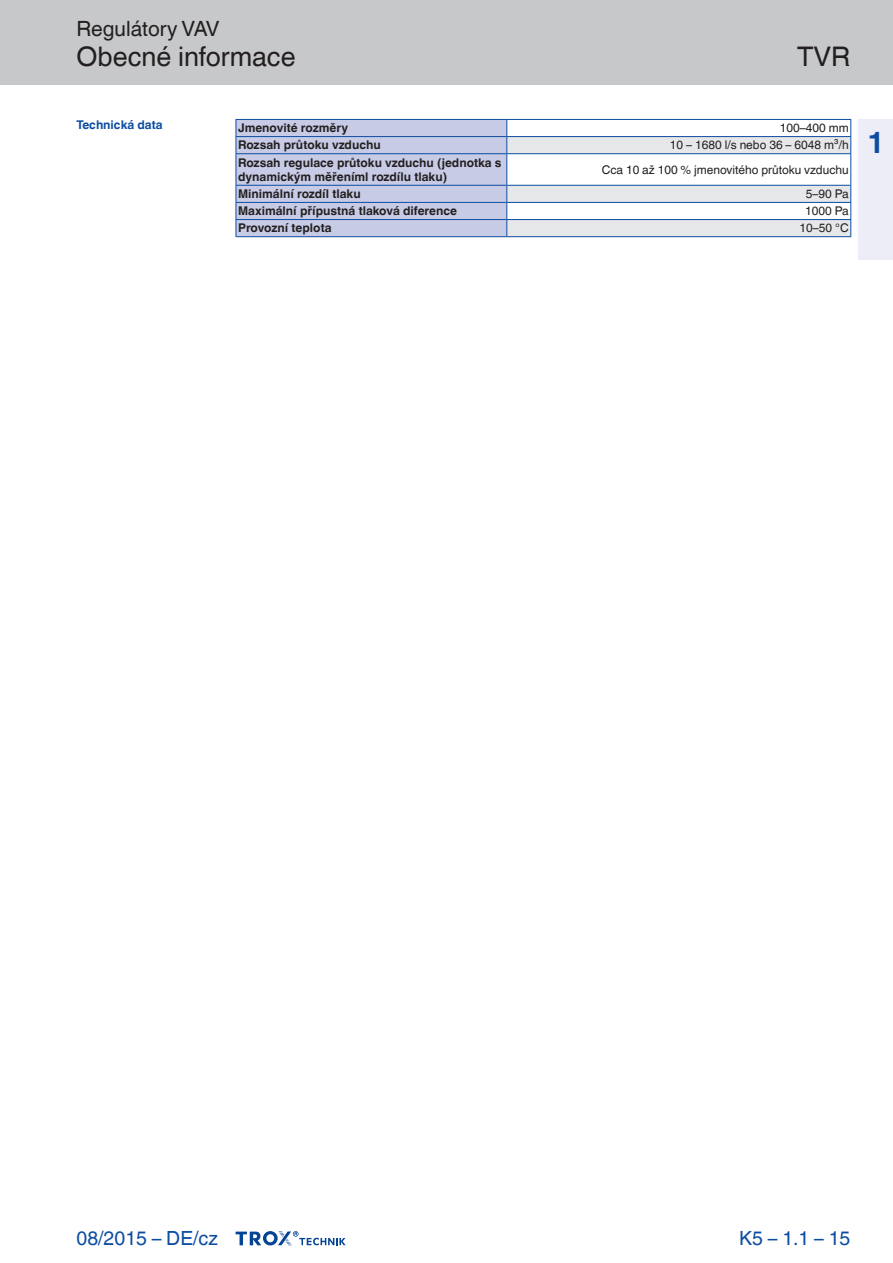
<style>
.page{position:relative;width:893px;height:1263px;background:#fff}
.page>*{position:absolute;margin:0;border:0;box-sizing:border-box;transform-origin:0 0}
.t1{font:700 30px "TROX Helvetica";color:#0d4da1}
.t2{font:27px "TROX Helvetica";color:#231f20}
.t3{font:21px "TROX Helvetica";color:#231f20}
.t4{font:19.5px "TROX Helvetica";color:#0d4da1}
.t5{font:700 12px/14.4px "TROX Helvetica";color:#231f20}
.t6{font:12px "TROX Helvetica";color:#231f20}
.t7{font:700 12px "TROX Helvetica";color:#0d4da1}
</style>
<div class="page">
<div style="left:0;top:0;width:893px;height:85px;background:#c7c8ca"></div>
<svg style="left:236px;top:1231px;width:110px;height:15px"></svg>
<div style="left:859px;top:119px;width:34px;height:140px;background:#ecedf6"></div>
<svg style="left:236px;top:119px;width:615px;height:118px"></svg>
<h3 class="t3" style="left:77px;top:17px;width:145px">Regulátory VAV</h3>
<h2 class="t2" style="left:77px;top:41px;width:221px">Obecné informace</h2>
<h2 class="t2" style="left:797px;top:41px;width:55px">TVR</h2>
<p class="t7" style="left:77px;top:117px;width:88px">Technická data</p>
<p class="t5" style="left:238px;top:121px;width:111px">Jmenovité rozměry</p>
<p class="t6" style="left:780px;top:121px;width:70px">100–400 mm</p>
<p class="t5" style="left:238px;top:138px;width:144px">Rozsah průtoku vzduchu</p>
<p class="t6" style="left:670px;top:138px;width:180px">10 – 1680 l/s nebo 36 – 6048 m³/h</p>
<p class="t5" style="left:238px;top:155px;width:265px">Rozsah regulace průtoku vzduchu (jednotka s dynamickým měřeníml rozdílu tlaku)</p>
<p class="t6" style="left:602px;top:163px;width:249px">Cca 10 až 100 % jmenovitého průtoku vzduchu</p>
<p class="t5" style="left:238px;top:187px;width:124px">Minimální rozdíl tlaku</p>
<p class="t6" style="left:806px;top:187px;width:44px">5–90 Pa</p>
<p class="t5" style="left:238px;top:204px;width:220px">Maximální přípustná tlaková diference</p>
<p class="t6" style="left:805px;top:204px;width:45px">1000 Pa</p>
<p class="t5" style="left:238px;top:221px;width:95px">Provozní teplota</p>
<p class="t6" style="left:800px;top:221px;width:51px">10–50 °C</p>
<h1 class="t1" style="left:867px;top:125px;width:19px">1</h1>
<h3 class="t4" style="left:77px;top:1227px;width:143px">08/2015 – DE/cz</h3>
<h3 class="t4" style="left:739px;top:1227px;width:113px">K5 – 1.1 – 15</h3>
</div>
